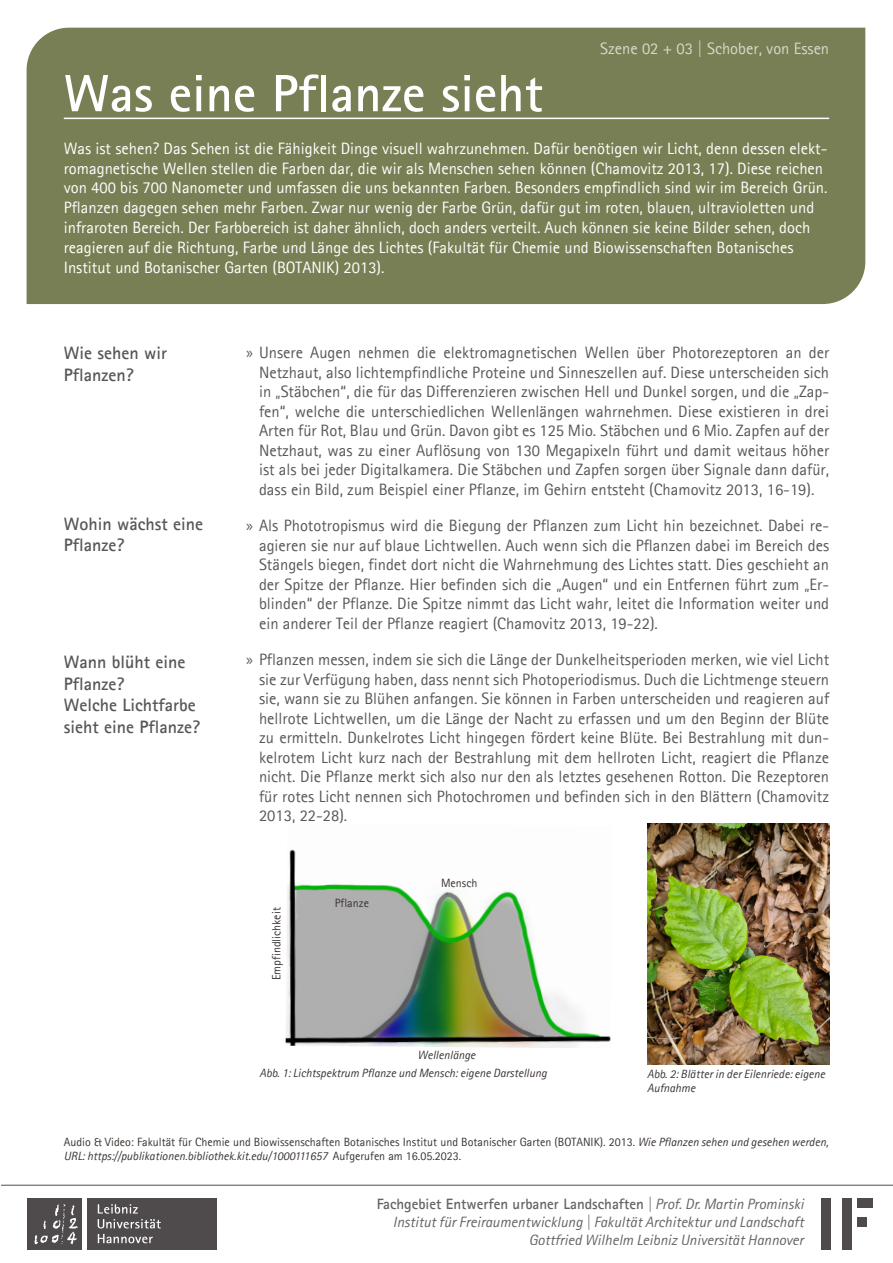
<style>
.page{position:relative;width:893px;height:1263px;background:#fff}
.page>*{position:absolute;margin:0;border:0;box-sizing:border-box;transform-origin:0 0}
.t1{font:700 52.5px "Agfa Rotis Sans Serif";color:#fff}
.t2{font:700 18px/21.6px "Agfa Rotis Sans Serif";color:#57585a}
.t3{font:16.5px/19.5px "Agfa Rotis Sans Serif";color:#57585a;text-align:justify}
.t4{font:16.5px/19.8px "Agfa Rotis Sans Serif";color:#fff}
.t5{font:italic 15px/18px "Agfa Rotis Sans Serif";color:#3e3e3f;text-align:right}
.t6{font:12px/14.4px "Agfa Rotis Sans Serif";color:#3b3532}
.t7{font:italic 12px/14.4px "Agfa Rotis Sans Serif";color:#3b3532}
.s1{font-family:"Myriad Pro"}
.s2{font-style:italic}
.s3{font-weight:700;font-style:normal}
</style>
<div class="page">
<hr style="left:1px;top:1185px;width:892px;height:1px;background:#231f20">
<div style="left:842px;top:1198px;width:9px;height:51px;background:#4f4b4c"></div>
<div style="left:821px;top:1198px;width:9px;height:51px;background:#4f4b4c"></div>
<div style="left:857px;top:1218px;width:10px;height:9px;background:#4f4b4c"></div>
<div style="left:857px;top:1198px;width:16px;height:9px;background:#4f4b4c"></div>
<div style="left:88px;top:1198px;width:129px;height:51px;background:#4f4b4c"></div>
<div style="left:28px;top:1198px;width:54px;height:51px;background:#4f4b4c"></div>
<svg style="left:98px;top:1204px;width:63px;height:24px"></svg>
<svg style="left:98px;top:1234px;width:55px;height:9px"></svg>
<svg style="left:34px;top:1204px;width:44px;height:40px"></svg>
<div style="left:27px;top:28px;width:838px;height:276px;background:#797f54"></div>
<hr style="left:64px;top:118px;width:765px;height:1px;background:#fff">
<img style="left:647px;top:824px;width:182px;height:241px">
<img style="left:286px;top:849px;width:325px;height:199px">
<p class="t4" style="left:600px;top:38px;width:231px">Szene 02 + 03 | Schober, von Essen</p>
<h1 class="t1" style="left:64px;top:60px;width:481px">Was eine Pflanze sieht</h1>
<p class="t4" style="left:64px;top:138px;width:765px">Was ist sehen? Das Sehen ist die Fähigkeit Dinge visuell wahrzunehmen. Dafür benötigen wir Licht, denn dessen elekt&shy;romagnetische Wellen stellen die Farben dar, die wir als Menschen sehen können (Chamovitz 2013, 17). Diese reichen von 400 bis 700 Nanometer und umfassen die uns bekannten Farben. Besonders empfindlich sind wir im Bereich Grün.<br>Pflanzen dagegen sehen mehr Farben. Zwar nur wenig der Farbe Grün, dafür gut im roten, blauen, ultravioletten und infraroten Bereich. Der Farbbereich ist daher ähnlich, doch anders verteilt. Auch können sie keine Bilder sehen, doch reagieren auf die Richtung, Farbe und Länge des Lichtes (Fakultät für Chemie und Biowissenschaften Botanisches Institut und Botanischer Garten (BOTANIK) 2013).</p>
<p class="t2" style="left:64px;top:342px;width:105px">Wie sehen wir<br>Pflanzen?</p>
<p class="t2" style="left:64px;top:513px;width:141px">Wohin wächst eine<br>Pflanze?</p>
<p class="t2" style="left:64px;top:651px;width:138px">Wann blüht eine<br>Pflanze?<br>Welche Lichtfarbe sieht eine Pflanze?</p>
<p class="t3" style="left:259px;top:342px;width:572px;text-indent:-13px"><span class="s1">»</span> Unsere Augen nehmen die elektromagnetischen Wellen über Photorezeptoren an der Netzhaut, also lichtempfindliche Proteine und Sinneszellen auf. Diese unterscheiden sich in „Stäbchen“, die für das Differenzieren zwischen Hell und Dunkel sorgen, und die „Zap&shy;fen“, welche die unterschiedlichen Wellenlängen wahrnehmen. Diese existieren in drei Arten für Rot, Blau und Grün. Davon gibt es 125 Mio. Stäbchen und 6 Mio. Zapfen auf der Netzhaut, was zu einer Auflösung von 130 Megapixeln führt und damit weitaus höher ist als bei jeder Digitalkamera. Die Stäbchen und Zapfen sorgen über Signale dann dafür, dass ein Bild, zum Beispiel einer Pflanze, im Gehirn entsteht (Chamovitz 2013, 16-19).</p>
<p class="t3" style="left:259px;top:515px;width:572px;text-indent:-13px"><span class="s1">»</span> Als Phototropismus wird die Biegung der Pflanzen zum Licht hin bezeichnet. Dabei re&shy;agieren sie nur auf blaue Lichtwellen. Auch wenn sich die Pflanzen dabei im Bereich des Stängels biegen, findet dort nicht die Wahrnehmung des Lichtes statt. Dies geschieht an der Spitze der Pflanze. Hier befinden sich die „Augen“ und ein Entfernen führt zum „Er&shy;blinden“ der Pflanze. Die Spitze nimmt das Licht wahr, leitet die Information weiter und ein anderer Teil der Pflanze reagiert (Chamovitz 2013, 19-22).</p>
<p class="t3" style="left:259px;top:649px;width:572px;text-indent:-13px"><span class="s1">»</span> Pflanzen messen, indem sie sich die Länge der Dunkelheitsperioden merken, wie viel Licht sie zur Verfügung haben, dass nennt sich Photoperiodismus. Duch die Lichtmenge steuern sie, wann sie zu Blühen anfangen. Sie können in Farben unterscheiden und reagieren auf hellrote Lichtwellen, um die Länge der Nacht zu erfassen und um den Beginn der Blüte zu ermitteln. Dunkelrotes Licht hingegen fördert keine Blüte. Bei Bestrahlung mit dun&shy;kelrotem Licht kurz nach der Bestrahlung mit dem hellroten Licht, reagiert die Pflanze nicht. Die Pflanze merkt sich also nur den als letztes gesehenen Rotton. Die Rezeptoren für rotes Licht nennen sich Photochromen und befinden sich in den Blättern (Chamovitz 2013, 22-28).</p>
<p class="t6" style="left:269px;top:980px;width:74px;rotate:-90deg">Empfindlichkeit</p>
<p class="t6" style="left:335px;top:895px;width:36px">Pflanze</p>
<p class="t6" style="left:441px;top:875px;width:38px">Mensch</p>
<p class="t7" style="left:418px;top:1048px;width:59px">Wellenlänge</p>
<p class="t7" style="left:259px;top:1065px;width:289px">Abb. 1: Lichtspektrum Pflanze und Mensch: eigene Darstellung</p>
<p class="t7" style="left:647px;top:1067px;width:180px">Abb. 2: Blätter in der Eilenriede: eigene<br>Aufnahme</p>
<p class="t6" style="left:64px;top:1134px;width:766px">Audio &amp; Video: Fakultät für Chemie und Biowissenschaften Botanisches Institut und Botanischer Garten (BOTANIK). 2013. <span class="s2">Wie Pflanzen sehen und gesehen werden,<br>URL: https://publikationen.bibliothek.kit.edu/1000111657</span> Aufgerufen am 16.05.2023.</p>
<p class="t5" style="left:376px;top:1195px;width:429px"><span class="s3">Fachgebiet Entwerfen urbaner Landschaften</span> | Prof. Dr. Martin Prominski<br>Institut für Freiraumentwicklung | Fakultät Architektur und Landschaft<br>Gottfried Wilhelm Leibniz Universität Hannover</p>
</div>
